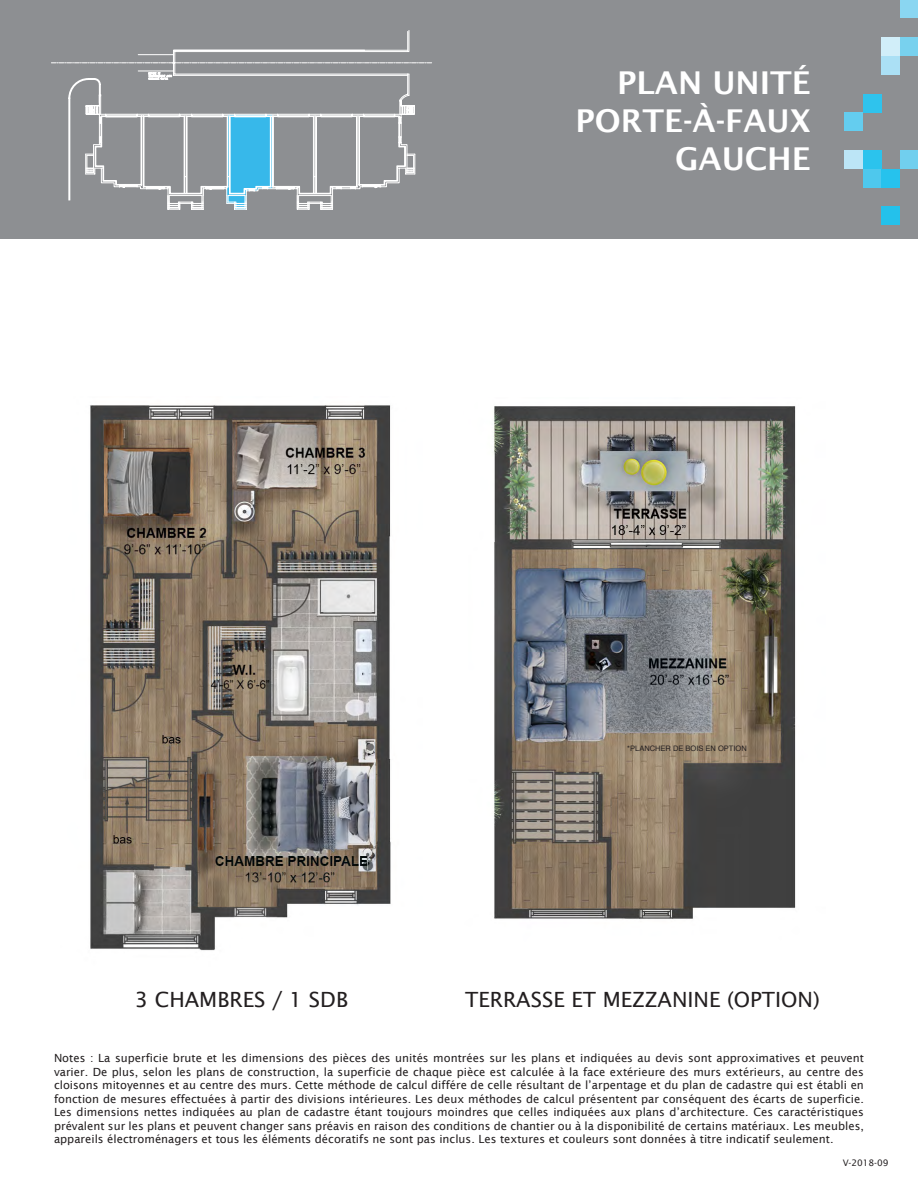
<style>
.page{position:relative;width:918px;height:1188px;background:#fff}
.page>*{position:absolute;margin:0;border:0;box-sizing:border-box;transform-origin:0 0}
.t1{font:600 31.5px/37.8px "Lucida Sans";color:#fff;text-align:right}
.t2{font:21px "Lucida Sans";color:#231f20}
.t3{font:11.25px/13.5px "Lucida Sans";color:#231f20;text-align:justify}
.t4{font:9px "Lucida Sans";color:#231f20}
.t5{font:7.5px "Helvetica";color:#231f20}
</style>
<div class="page">
<div style="left:0;top:0;width:918px;height:239px;background:#8d8f92"></div>
<div style="left:900px;top:0;width:18px;height:18px;background:#8ad6f1"></div>
<div style="left:900px;top:38px;width:18px;height:18px;background:#78d1ee"></div>
<div style="left:900px;top:151px;width:18px;height:18px;background:#71cfee"></div>
<div style="left:845px;top:151px;width:18px;height:18px;background:#bce5f6"></div>
<div style="left:845px;top:113px;width:18px;height:18px;background:#64cdef"></div>
<div style="left:863px;top:94px;width:18px;height:19px;background:#2fc3ed"></div>
<div style="left:863px;top:151px;width:18px;height:18px;background:#2bc3ed"></div>
<div style="left:863px;top:169px;width:18px;height:18px;background:#4ec8ed"></div>
<div style="left:881px;top:38px;width:19px;height:18px;background:#d1eef9"></div>
<div style="left:881px;top:56px;width:19px;height:18px;background:#abe0f5"></div>
<div style="left:881px;top:169px;width:19px;height:18px;background:#26c2ed"></div>
<div style="left:881px;top:207px;width:19px;height:18px;background:#24c1eb"></div>
<img style="left:90px;top:405px;width:301px;height:546px">
<img style="left:494px;top:406px;width:302px;height:513px">
<svg style="left:51px;top:30px;width:381px;height:180px"></svg>
<p class="t1" style="left:576px;top:64px;width:237px">PLAN UNITÉ<br>PORTE-À-FAUX<br>GAUCHE</p>
<p class="t5" style="left:627px;top:742px;width:121px">*PLANCHER DE BOIS EN OPTION</p>
<p class="t2" style="left:135px;top:987px;width:215px">3 CHAMBRES / 1 SDB</p>
<p class="t2" style="left:465px;top:987px;width:356px">TERRASSE ET MEZZANINE (OPTION)</p>
<p class="t3" style="left:54px;top:1051px;width:811px">Notes : La superficie brute et les dimensions des pièces des unités montrées sur les plans et indiquées au devis sont approximatives et peuvent varier. De plus, selon les plans de construction, la superficie de chaque pièce est calculée à la face extérieure des murs extérieurs, au centre des cloisons mitoyennes et au centre des murs. Cette méthode de calcul différe de celle résultant de l’arpentage et du plan de cadastre qui est établi en fonction de mesures effectuées à partir des divisions intérieures. Les deux méthodes de calcul présentent par conséquent des écarts de superficie.<br>Les dimensions nettes indiquées au plan de cadastre étant toujours moindres que celles indiquées aux plans d’architecture. Ces caractéristiques prévalent sur les plans et peuvent changer sans préavis en raison des conditions de chantier ou à la disponibilité de certains matériaux. Les meubles, appareils électroménagers et tous les éléments décoratifs ne sont pas inclus. Les textures et couleurs sont données à titre indicatif seulement.</p>
<p class="t4" style="left:843px;top:1158px;width:47px">V-2018-09</p>
</div>
